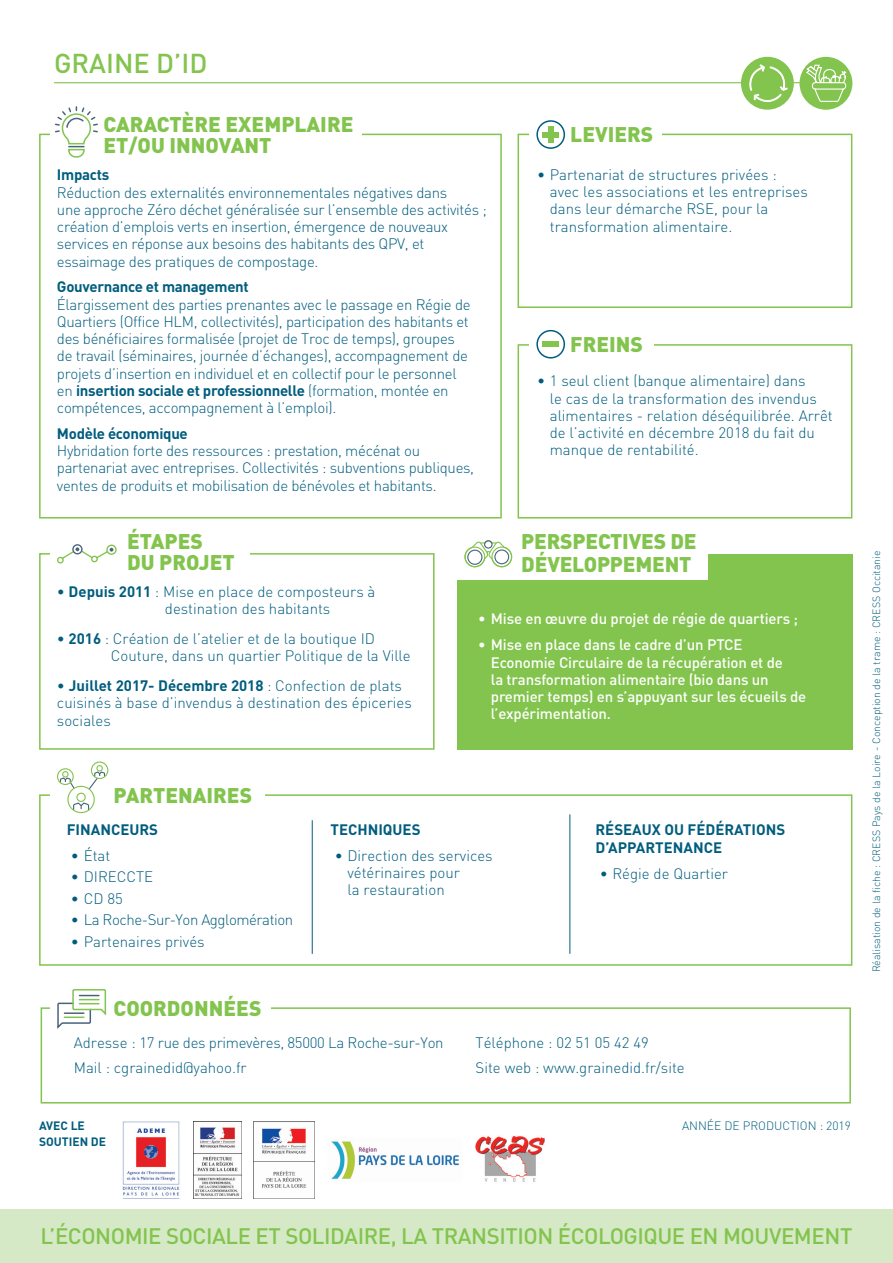
<style>
.page{position:relative;width:893px;height:1263px;background:#fff}
.page>*{position:absolute;margin:0;border:0;box-sizing:border-box;transform-origin:0 0}
.t1{font:500 27px "DIN";color:#82c44d}
.t2{font:500 22.2px "DIN";letter-spacing:-.02em;color:#82c44d}
.t3{font:900 21px/21px "DIN";color:#82c44d}
.t4{font:300 15px/17.2px "DIN";letter-spacing:-.02em;color:#005d7e}
.t5{font:300 15px/17.2px "DIN";color:#005d7e}
.t6{font:500 15px/17.2px "DIN";letter-spacing:-.01em;color:#fff}
.t7{font:700 15px/18px "DIN";color:#005d7e}
.t8{font:700 15px "DIN";letter-spacing:-.02em;color:#005d7e}
.t9{font:300 12px "DIN";color:#005d7e}
.t10{font:700 12px "DIN";color:#005d7e}
.t11{font:300 10.5px "DIN";color:#005d7e}
.s1{font-weight:700}
</style>
<div class="page">
<div style="left:0;top:1209px;width:893px;height:54px;background:#d6e9c6"></div>
<div style="left:518px;top:134px;width:334px;height:174px;border:2px solid #82c44d"></div>
<div style="left:529px;top:128px;width:132px;height:14px;background:#fff"></div>
<div style="left:39px;top:134px;width:463px;height:384px;border:2px solid #82c44d"></div>
<div style="left:536px;top:120px;width:29px;height:29px;border:2px solid #005d7e;border-radius:50%"></div>
<div style="left:542px;top:132px;width:17px;height:5px;background:#82c44d"></div>
<div style="left:548px;top:126px;width:5px;height:17px;background:#82c44d"></div>
<hr style="left:54px;top:82px;width:772px;height:1px;background:#82c44d">
<div style="left:39px;top:553px;width:396px;height:197px;border:2px solid #82c44d"></div>
<div style="left:50px;top:548px;width:200px;height:14px;background:#fff"></div>
<div style="left:50px;top:128px;width:312px;height:14px;background:#fff"></div>
<div style="left:457px;top:554px;width:395px;height:196px;background:#82c44d"></div>
<div style="left:454px;top:539px;width:254px;height:40px;background:#fff"></div>
<svg style="left:57px;top:544px;width:60px;height:20px"></svg>
<div style="left:72px;top:544px;width:11px;height:10px;border:1px solid #4a637c;border-radius:50%"></div>
<svg style="left:55px;top:106px;width:43px;height:52px"></svg>
<div style="left:41px;top:1007px;width:810px;height:96px;border:2px solid #82c44d"></div>
<div style="left:50px;top:1001px;width:220px;height:13px;background:#fff"></div>
<svg style="left:57px;top:989px;width:50px;height:40px"></svg>
<div style="left:518px;top:344px;width:334px;height:174px;border:2px solid #82c44d"></div>
<div style="left:529px;top:337px;width:124px;height:14px;background:#fff"></div>
<div style="left:542px;top:341px;width:17px;height:6px;background:#82c44d"></div>
<div style="left:536px;top:330px;width:29px;height:29px;border:2px solid #005d7e;border-radius:50%"></div>
<img style="left:122px;top:1121px;width:58px;height:75px">
<img style="left:193px;top:1121px;width:49px;height:77px">
<img style="left:254px;top:1121px;width:60px;height:67px">
<img style="left:331px;top:1141px;width:128px;height:38px">
<div style="left:39px;top:794px;width:813px;height:172px;border:2px solid #82c44d"></div>
<hr style="left:312px;top:820px;width:1px;height:134px;background:#005d7e">
<hr style="left:569px;top:814px;width:1px;height:140px;background:#005d7e">
<div style="left:50px;top:788px;width:215px;height:13px;background:#fff"></div>
<svg style="left:57px;top:761px;width:52px;height:53px"></svg>
<img style="left:475px;top:1135px;width:70px;height:47px">
<svg style="left:464px;top:540px;width:49px;height:28px"></svg>
<div style="left:741px;top:57px;width:53px;height:53px;background:#82c44d;border-radius:50%"></div>
<svg style="left:749px;top:64px;width:39px;height:38px"></svg>
<div style="left:799px;top:57px;width:53px;height:53px;background:#82c44d;border-radius:50%"></div>
<svg style="left:805px;top:64px;width:42px;height:38px"></svg>
<h1 class="t1" style="left:54px;top:46px;width:155px">GRAINE D’ID</h1>
<h3 class="t3" style="left:103px;top:113px;width:162px;text-indent:78px">ÈRE EXEMPLAIRE<br>ET/OU INNOVANT</h3>
<h3 class="t3" style="left:103px;top:113px;width:14px">CARACT</h3>
<p class="t8" style="left:57px;top:165px;width:54px">Impacts</p>
<p class="t4" style="left:57px;top:183px;width:431px">Réduction des externalités environnementales négatives dans<br>une approche Zéro déchet généralisée sur l’ensemble des activités ; création d’emplois verts en insertion, émergence de nouveaux services en réponse aux besoins des habitants des QPV, et essaimage des pratiques de compostage.</p>
<p class="t8" style="left:57px;top:277px;width:193px">Gouvernance et management</p>
<p class="t4" style="left:57px;top:295px;width:415px">Élargissement des parties prenantes avec le passage en Régie de Quartiers (Office HLM, collectivités), participation des habitants et des bénéficiaires formalisée (projet de Troc de temps), groupes de travail (séminaires, journée d’échanges), accompagnement de projets d’insertion en individuel et en collectif pour le personnel en <span class="s1">insertion sociale et professionnelle</span> (formation, montée en compétences, accompagnement à l’emploi).</p>
<p class="t8" style="left:57px;top:424px;width:132px">Modèle économique</p>
<p class="t4" style="left:57px;top:442px;width:419px">Hybridation forte des ressources : prestation, mécénat ou partenariat avec entreprises. Collectivités : subventions publiques, ventes de produits et mobilisation de bénévoles et habitants.</p>
<h3 class="t3" style="left:127px;top:530px;width:109px">ÉTAPES<br>DU PROJET</h3>
<h3 class="t3" style="left:570px;top:123px;width:85px">LEVIERS</h3>
<p class="t5" style="left:550px;top:166px;width:259px;text-indent:-13px">• Partenariat de structures privées : avec les associations et les entreprises dans leur démarche RSE, pour la transformation alimentaire.</p>
<h3 class="t3" style="left:570px;top:333px;width:74px">FREINS</h3>
<p class="t5" style="left:550px;top:372px;width:284px;text-indent:-13px">• 1 seul client (banque alimentaire) dans<br>le cas de la transformation des invendus alimentaires - relation déséquilibrée. Arrêt de l’activité en décembre 2018 du fait du manque de rentabilité.</p>
<h3 class="t3" style="left:521px;top:530px;width:13px">PERSPECTIVES</h3>
<h3 class="t3" style="left:670px;top:530px;width:13px">DE</h3>
<h3 class="t3" style="left:521px;top:553px;width:14px">DÉVELOPPEMENT</h3>
<p class="t5" style="left:165px;top:582px;width:212px;text-indent:-108px">• <span class="s1">Depuis 2011</span> : Mise en place de composteurs à destination des habitants</p>
<p class="t5" style="left:111px;top:630px;width:301px;text-indent:-54px">• <span class="s1">2016</span> : Création de l’atelier et de la boutique ID<br>Couture, dans un quartier Politique de la Ville</p>
<p class="t5" style="left:57px;top:677px;width:356px">• <span class="s1">Juillet 2017- Décembre 2018</span> : Confection de plats cuisinés à base d’invendus à destination des épiceries sociales</p>
<p class="t6" style="left:478px;top:610px;width:321px">• Mise en œuvre du projet de régie de quartiers ;</p>
<p class="t6" style="left:491px;top:636px;width:317px;text-indent:-13px">• Mise en place dans le cadre d’un PTCE Economie Circulaire de la récupération et de<br>la transformation alimentaire (bio dans un premier temps) en s’appuyant sur les écueils de l’expérimentation.</p>
<h3 class="t3" style="left:114px;top:783px;width:14px">PARTENAIRES</h3>
<p class="t7" style="left:67px;top:820px;width:93px">fi nanceurs</p>
<p class="t4" style="left:71px;top:847px;width:41px">• état</p>
<p class="t4" style="left:71px;top:868px;width:23px">• DIRECCTE</p>
<p class="t4" style="left:71px;top:890px;width:53px">• CD 85</p>
<p class="t4" style="left:71px;top:911px;width:224px">• La Roche-Sur-Yon Agglomération</p>
<p class="t5" style="left:71px;top:933px;width:135px">• Partenaires privés</p>
<h3 class="t3" style="left:114px;top:997px;width:149px">COORDONNÉES</h3>
<p class="t7" style="left:330px;top:820px;width:92px">techniques</p>
<p class="t5" style="left:347px;top:847px;width:147px;text-indent:-13px">• Direction des services vétérinaires pour<br>la restauration</p>
<p class="t7" style="left:595px;top:820px;width:191px">Réseaux ou fédérations d’appa</p>
<p class="t7" style="left:645px;top:838px;width:68px">rte nance</p>
<p class="t5" style="left:600px;top:865px;width:130px">• Régie de Quartier</p>
<p class="t4" style="left:74px;top:1029px;width:371px;line-height:25.8px">Adresse : 17 rue des primevères, 85000 La Roche-sur-Yon<br>Mail : cgrainedid@yahoo.fr</p>
<p class="t5" style="left:476px;top:1029px;width:211px;line-height:25.8px">Téléphone : 02 51 05 42 49<br>Site web : www.grainedid.fr/site</p>
<p class="t10" style="left:39px;top:1118px;width:46px">Avec le</p>
<p class="t9" style="left:682px;top:1118px;width:170px">Année de production : 2019</p>
<p class="t10" style="left:39px;top:1134px;width:60px">soutien de</p>
<p class="t11" style="left:870px;top:972px;width:423px;rotate:-90deg">Réalisation de la fiche : CRESS Pays de la Loire - Conception de la trame : CRESS Occitanie</p>
<h2 class="t2" style="left:41px;top:1222px;width:813px">L’ÉCONOMIE SOCIALE ET SOLIDAIRE, LA TRANSITION ÉCOLOGIQUE EN MOUVEMENT</h2>
</div>
